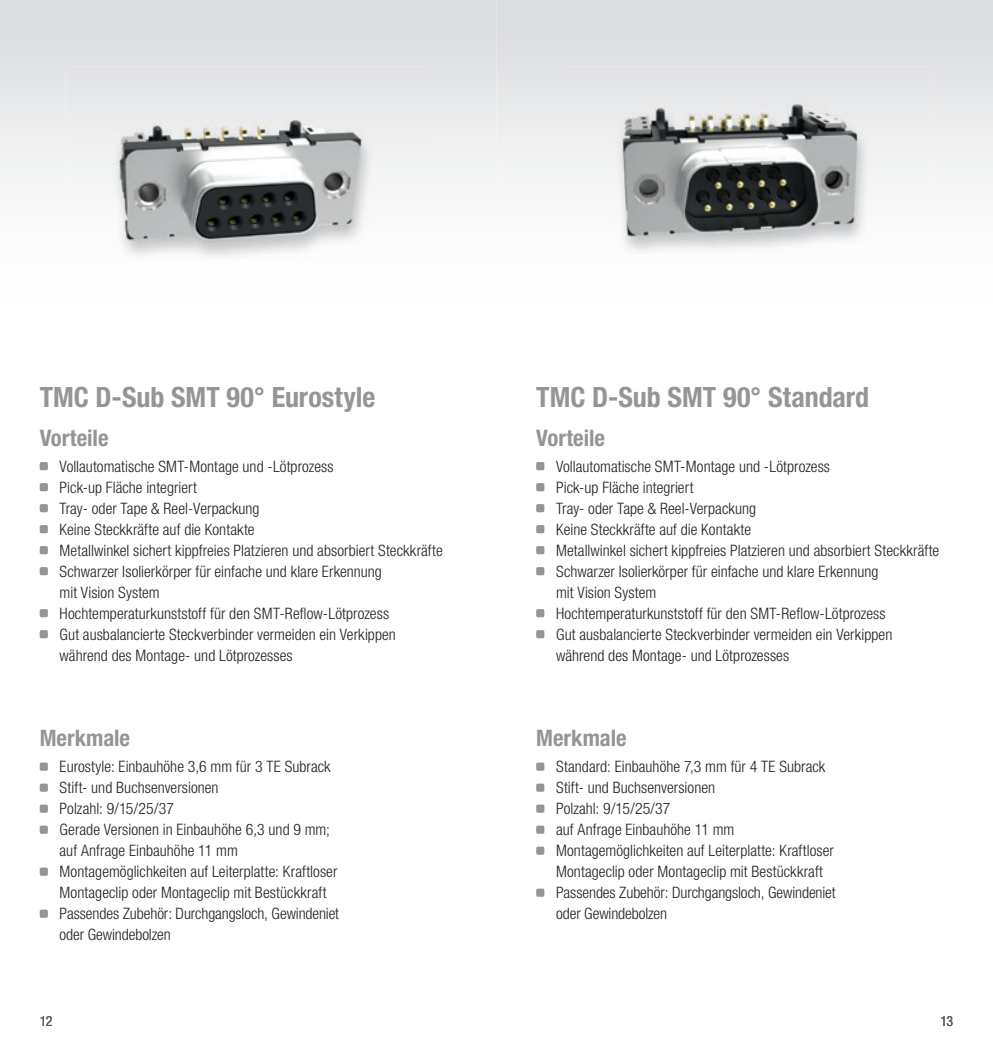
<style>
.page{position:relative;width:993px;height:1042px;background:#fff}
.page>*{position:absolute;margin:0;border:0;box-sizing:border-box;transform-origin:0 0}
.t1{font:700 condensed 28px "Helvetica Neue";color:#939598}
.t2{font:700 condensed 22.75px "Helvetica Neue LT";color:#939598}
.t3{font:300 condensed 15.75px/21px "Helvetica Neue LT";letter-spacing:.005em;color:#231f20}
.t4{font:condensed 14px "Helvetica Neue LT";color:#57585a}
</style>
<div class="page">
<div style="left:567px;top:66px;width:363px;height:57px;background:#e5e6e8"></div>
<div style="left:567px;top:123px;width:47px;height:122px;background:#f5f5f6"></div>
<div style="left:869px;top:123px;width:61px;height:122px;background:#f5f5f6"></div>
<img style="left:614px;top:104px;width:255px;height:151px">
<div style="left:65px;top:66px;width:364px;height:57px;background:#e7e8e9"></div>
<div style="left:65px;top:123px;width:47px;height:124px;background:#f5f5f6"></div>
<div style="left:374px;top:123px;width:55px;height:123px;background:#f5f5f6"></div>
<img style="left:112px;top:119px;width:262px;height:142px">
<div style="left:536px;top:462px;width:8px;height:8px;background:#939598;border-radius:2px"></div>
<div style="left:536px;top:483px;width:8px;height:8px;background:#939598;border-radius:2px"></div>
<div style="left:536px;top:504px;width:8px;height:8px;background:#939598;border-radius:2px"></div>
<div style="left:536px;top:525px;width:8px;height:8px;background:#939598;border-radius:2px"></div>
<div style="left:536px;top:546px;width:8px;height:8px;background:#939598;border-radius:2px"></div>
<div style="left:536px;top:567px;width:8px;height:8px;background:#939598;border-radius:2px"></div>
<div style="left:536px;top:609px;width:8px;height:8px;background:#939598;border-radius:2px"></div>
<div style="left:536px;top:630px;width:8px;height:8px;background:#939598;border-radius:2px"></div>
<div style="left:536px;top:762px;width:8px;height:9px;background:#939598;border-radius:2px"></div>
<div style="left:536px;top:783px;width:8px;height:9px;background:#939598;border-radius:2px"></div>
<div style="left:536px;top:804px;width:8px;height:9px;background:#939598;border-radius:2px"></div>
<div style="left:536px;top:825px;width:8px;height:9px;background:#939598;border-radius:2px"></div>
<div style="left:536px;top:846px;width:8px;height:9px;background:#939598;border-radius:2px"></div>
<div style="left:536px;top:888px;width:8px;height:9px;background:#939598;border-radius:2px"></div>
<div style="left:40px;top:462px;width:8px;height:8px;background:#939598;border-radius:2px"></div>
<div style="left:40px;top:483px;width:8px;height:8px;background:#939598;border-radius:2px"></div>
<div style="left:40px;top:504px;width:8px;height:8px;background:#939598;border-radius:2px"></div>
<div style="left:40px;top:525px;width:8px;height:8px;background:#939598;border-radius:2px"></div>
<div style="left:40px;top:546px;width:8px;height:8px;background:#939598;border-radius:2px"></div>
<div style="left:40px;top:567px;width:8px;height:8px;background:#939598;border-radius:2px"></div>
<div style="left:40px;top:609px;width:8px;height:8px;background:#939598;border-radius:2px"></div>
<div style="left:40px;top:630px;width:8px;height:8px;background:#939598;border-radius:2px"></div>
<div style="left:40px;top:762px;width:8px;height:9px;background:#939598;border-radius:2px"></div>
<div style="left:40px;top:783px;width:8px;height:9px;background:#939598;border-radius:2px"></div>
<div style="left:40px;top:804px;width:8px;height:9px;background:#939598;border-radius:2px"></div>
<div style="left:40px;top:825px;width:8px;height:9px;background:#939598;border-radius:2px"></div>
<div style="left:40px;top:867px;width:8px;height:9px;background:#939598;border-radius:2px"></div>
<div style="left:40px;top:909px;width:8px;height:9px;background:#939598;border-radius:2px"></div>
<h1 class="t1" style="left:40px;top:380px;width:337px">TMC D-Sub SMT 90° Eurostyle</h1>
<h2 class="t2" style="left:40px;top:424px;width:70px">Vorteile</h2>
<p class="t3" style="left:60px;top:455px;width:384px">Vollautomatische SMT-Montage und -Lötprozess<br>Pick-up Fläche integriert<br>Tray- oder Tape &amp; Reel-Verpackung<br>Keine Steckkräfte auf die Kontakte<br>Metallwinkel sichert kippfreies Platzieren und absorbiert Steckkräfte Schwarzer Isolierkörper für einfache und klare Erkennung<br>mit Vision System<br>Hochtemperaturkunststoff für den SMT-Reflow-Lötprozess<br>Gut ausbalancierte Steckverbinder vermeiden ein Verkippen während des Montage- und Lötprozesses</p>
<h2 class="t2" style="left:40px;top:724px;width:92px">Merkmale</h2>
<p class="t3" style="left:60px;top:756px;width:281px">Eurostyle: Einbauhöhe 3,6 mm für 3 TE Subrack Stift- und Buchsenversionen<br>Polzahl: 9/15/25/37<br>Gerade Versionen in Einbauhöhe 6,3 und 9 mm; auf Anfrage Einbauhöhe 11 mm Montagemöglichkeiten auf Leiterplatte: Kraftloser Montageclip oder Montageclip mit Bestückkraft Passendes Zubehör: Durchgangsloch, Gewindeniet oder Gewindebolzen</p>
<h1 class="t1" style="left:536px;top:380px;width:334px">TMC D-Sub SMT 90° Standard</h1>
<h2 class="t2" style="left:536px;top:424px;width:70px">Vorteile</h2>
<p class="t3" style="left:556px;top:455px;width:384px">Vollautomatische SMT-Montage und -Lötprozess<br>Pick-up Fläche integriert<br>Tray- oder Tape &amp; Reel-Verpackung<br>Keine Steckkräfte auf die Kontakte<br>Metallwinkel sichert kippfreies Platzieren und absorbiert Steckkräfte Schwarzer Isolierkörper für einfache und klare Erkennung<br>mit Vision System<br>Hochtemperaturkunststoff für den SMT-Reflow-Lötprozess<br>Gut ausbalancierte Steckverbinder vermeiden ein Verkippen während des Montage- und Lötprozesses</p>
<h2 class="t2" style="left:536px;top:724px;width:92px">Merkmale</h2>
<p class="t3" style="left:556px;top:756px;width:281px">Standard: Einbauhöhe 7,3 mm für 4 TE Subrack Stift- und Buchsenversionen<br>Polzahl: 9/15/25/37<br>auf Anfrage Einbauhöhe 11 mm Montagemöglichkeiten auf Leiterplatte: Kraftloser Montageclip oder Montageclip mit Bestückkraft Passendes Zubehör: Durchgangsloch, Gewindeniet oder Gewindebolzen</p>
<p class="t4" style="left:40px;top:1012px;width:14px">12</p>
<p class="t4" style="left:940px;top:1012px;width:14px">13</p>
</div>
